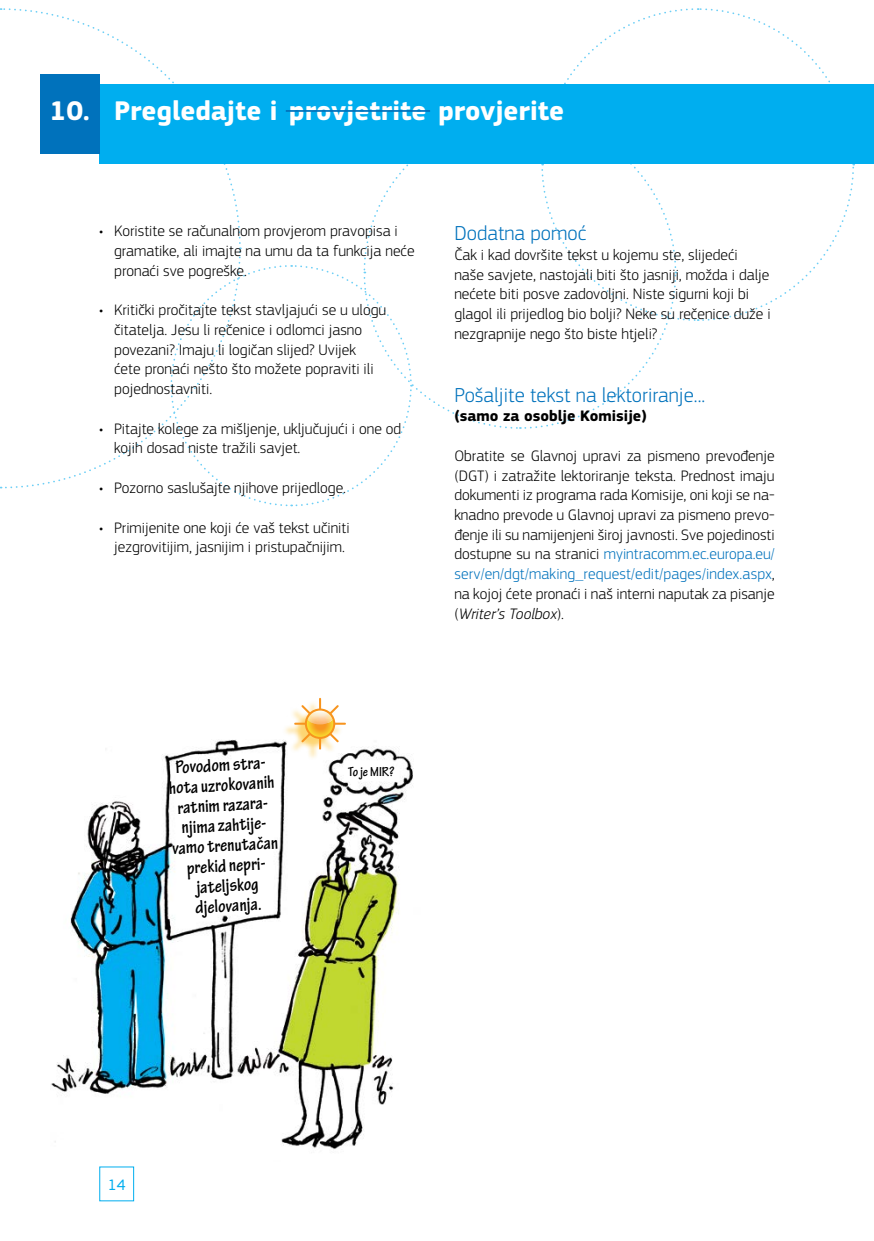
<style>
.page{position:relative;width:874px;height:1241px;background:#fff}
.page>*{position:absolute;margin:0;border:0;box-sizing:border-box;transform-origin:0 0}
.t1{font:700 28px "EC Square Sans Pro";color:#fff}
.title_2{font:300 21px "EC Square Sans Pro";color:#0072bc}
.title_2_break_column{font:300 21px "EC Square Sans Pro";color:#0072bc}
.t2{font:700 condensed 19.25px/20.1px "Tekton Pro";color:#000;text-align:center}
.body{font:300 15.75px/19.6px "EC Square Sans Pro";color:#000}
.body_flush_nsb{font:300 15.75px/19.6px "EC Square Sans Pro";color:#000}
.body_flush_nsb-2{font:700 15.75px "EC Square Sans Pro";color:#000}
.t3{font:15.75px "EC Square Sans Pro";color:#00aeef}
.t4{font:700 condensed 14px "Tekton Pro";color:#000}
.s1{color:#0072bc}
.s2{font-style:italic}
</style>
<div class="page">
<svg style="left:169px;top:8px;width:685px;height:499px"></svg>
<div style="left:99px;top:84px;width:774px;height:80px;background:#00aeef"></div>
<div style="left:40px;top:74px;width:59px;height:80px;background:#0072bc"></div>
<hr style="left:285px;top:110px;width:145px;height:2px;background:#0072bc">
<img style="left:51px;top:724px;width:363px;height:425px">
<div style="left:282px;top:700px;width:61px;height:60px;background:#fdb913;opacity:.6"></div>
<hr style="left:319px;top:697px;width:2px;height:52px;background:#f7941e">
<hr style="left:294px;top:722px;width:52px;height:2px;background:#f7941e">
<svg style="left:301px;top:705px;width:37px;height:37px"></svg>
<img style="left:307px;top:709px;width:26px;height:15px">
<div style="left:305px;top:708px;width:30px;height:30px;border:2px solid #f7941e;border-radius:50%"></div>
<p class="t1" style="left:50px;top:94px;width:515px">10. Pregledajte i provjetrite provjerite</p>
<p class="body" style="left:114px;top:221px;width:302px;text-indent:-15px">• Koristite se računalnom provjerom pravopisa i gramatike, ali imajte na umu da ta funkcija neće pronaći sve pogreške.</p>
<p class="body" style="left:114px;top:300px;width:273px;text-indent:-15px">• Kritički pročitajte tekst stavljajući se u ulogu čitatelja. Jesu li rečenice i odlomci jasno povezani? Imaju li logičan slijed? Uvijek ćete pronaći nešto što možete popraviti ili pojednostavniti.</p>
<p class="body" style="left:114px;top:418px;width:288px;text-indent:-15px">• Pitajte kolege za mišljenje, uključujući i one od kojih dosad niste tražili savjet.</p>
<p class="body" style="left:99px;top:478px;width:248px">• Pozorno saslušajte njihove prijedloge.</p>
<p class="body" style="left:99px;top:517px;width:252px;text-align:right">• Primijenite one koji će vaš tekst učiniti jezgrovitijim, jasnijim i pristupačnijim.</p>
<p class="title_2_break_column" style="left:454px;top:221px;width:133px">Dodatna pomoć</p>
<p class="body_flush_nsb" style="left:454px;top:245px;width:317px">Čak i kad dovršite tekst u kojemu ste, slijedeći naše savjete, nastojali biti što jasniji, možda i dalje nećete biti posve zadovoljni. Niste sigurni koji bi glagol ili prijedlog bio bolji? Neke su rečenice duže i nezgrapnije nego što biste htjeli?</p>
<p class="title_2" style="left:454px;top:382px;width:252px">Pošaljite tekst na lektoriranje...</p>
<p class="body_flush_nsb-2" style="left:454px;top:406px;width:194px">(samo za osoblje Komisije)</p>
<p class="body" style="left:454px;top:446px;width:322px;text-align:justify">Obratite se Glavnoj upravi za pismeno prevođenje (DGT) i zatražite lektoriranje teksta. Prednost imaju dokumenti iz programa rada Komisije, oni koji se na&shy;knadno prevode u Glavnoj upravi za pismeno prevo&shy;đenje ili su namijenjeni široj javnosti. Sve pojedinosti dostupne su na stranici <span class="s1">myintracomm.ec.europa.eu/ serv/en/dgt/making_request/edit/pages/index.aspx</span>, na kojoj ćete pronaći i naš interni naputak za pisanje (<span class="s2">Writer’s Toolbox</span>).</p>
<p class="t2" style="left:175px;top:757px;width:92px;rotate:-3deg">Povodom stra-</p>
<p class="t4" style="left:348px;top:762px;width:48px">To je MIR?</p>
<p class="t2" style="left:168px;top:777px;width:107px;rotate:-3deg">hota uzrokovanih ratnim razara-</p>
<p class="t2" style="left:171px;top:818px;width:107px;rotate:-3deg">njima zahtije&shy;vamo trenutačan prekid nepri&shy;jateljskog djelovanja.</p>
<p class="t3" style="left:108px;top:1175px;width:19px">14</p>
</div>
